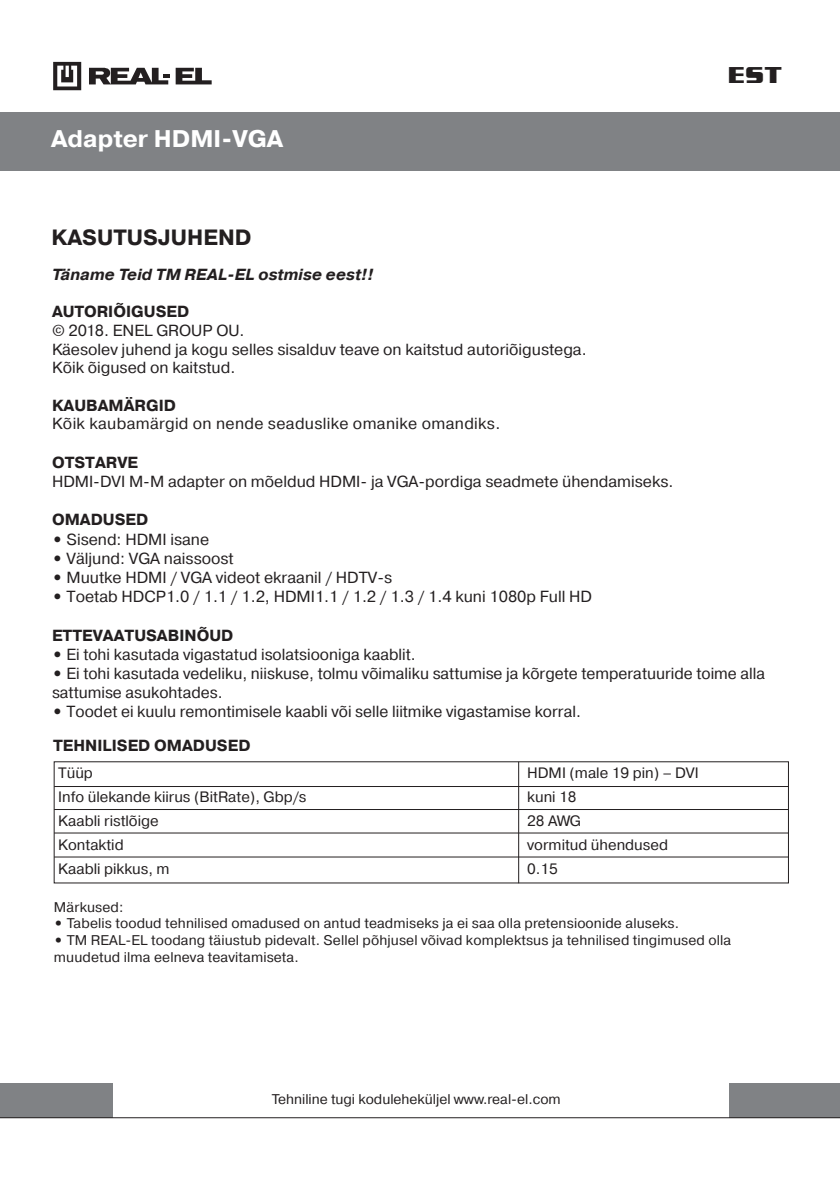
<style>
.page{position:relative;width:840px;height:1190px;background:#fff}
.page>*{position:absolute;margin:0;border:0;box-sizing:border-box;transform-origin:0 0}
.t1{font:700 24px "Pragmatica";color:#fff}
.t2{font:700 22.8px "Enter Sansman";color:#231f20;scale:1.19 1}
.t3{font:700 22px "Pragmatica";color:#231f20}
.t4{font:16px/18.8px "Pragmatica";color:#231f20}
.t5{font:700 16px "Pragmatica";color:#231f20}
.t6{font:16px "Pragmatica";letter-spacing:.02em;color:#231f20}
.t7{font:italic 700 16px "Pragmatica";letter-spacing:.005em;color:#231f20}
.t8{font:15px/24px "Pragmatica";color:#231f20}
.t9{font:14px/16.8px "Pragmatica";letter-spacing:.01em;color:#231f20}
.s1{font-weight:700}
</style>
<div class="page">
<svg style="left:176px;top:68px;width:36px;height:16px"></svg>
<svg style="left:89px;top:67px;width:81px;height:17px"></svg>
<svg style="left:53px;top:62px;width:28px;height:28px"></svg>
<div style="left:730px;top:1084px;width:110px;height:34px;background:#808285"></div>
<div style="left:0;top:1084px;width:113px;height:34px;background:#808285"></div>
<div style="left:0;top:112px;width:840px;height:59px;background:#808285"></div>
<hr style="left:0;top:1117px;width:840px;height:1px;background:#231f20">
<hr style="left:518px;top:762px;width:1px;height:121px;background:#231f20">
<hr style="left:54px;top:833px;width:735px;height:1px;background:#231f20">
<hr style="left:54px;top:857px;width:735px;height:1px;background:#231f20">
<hr style="left:54px;top:786px;width:735px;height:1px;background:#231f20">
<hr style="left:54px;top:809px;width:735px;height:1px;background:#231f20">
<h1 class="t1" style="left:51px;top:124px;width:234px">Adapter HDMI-VGA</h1>
<h2 class="t2" style="left:728px;top:62px;width:47px">EST</h2>
<h3 class="t3" style="left:51px;top:223px;width:202px">KASUTUSJUHEND</h3>
<p class="t7" style="left:52px;top:264px;width:323px">Täname Teid TM REAL-EL ostmise eest!!</p>
<p class="t5" style="left:52px;top:301px;width:139px">AUTORIÕIGUSED</p>
<p class="t4" style="left:52px;top:321px;width:536px">© 2018. ENEL GROUP OU.<br>Käesolev juhend ja kogu selles sisalduv teave on kaitstud autoriõigustega.<br>Kõik õigused on kaitstud.</p>
<p class="t5" style="left:52px;top:395px;width:126px">KAUBAMÄRGID</p>
<p class="t6" style="left:52px;top:414px;width:450px">Kõik kaubamärgid on nende seaduslike omanike omandiks.</p>
<p class="t5" style="left:52px;top:452px;width:88px">OTSTARVE</p>
<p class="t4" style="left:52px;top:473px;width:623px">HDMI-DVI M-M adapter on mõeldud HDMI- ja VGA-pordiga seadmete ühendamiseks.</p>
<p class="t5" style="left:52px;top:510px;width:98px">OMADUSED</p>
<p class="t4" style="left:52px;top:530px;width:159px"><span class="s1">•</span> Sisend: HDMI isane</p>
<p class="t4" style="left:52px;top:549px;width:183px"><span class="s1">•</span> Väljund: VGA naissoost</p>
<p class="t4" style="left:52px;top:569px;width:342px"><span class="s1">•</span> Muutke HDMI / VGA videot ekraanil / HDTV-s</p>
<p class="t4" style="left:52px;top:588px;width:542px"><span class="s1">•</span> Toetab HDCP1.0 / 1.1 / 1.2, HDMI1.1 / 1.2 / 1.3 / 1.4 kuni 1080p Full HD</p>
<p class="t5" style="left:52px;top:625px;width:183px">ETTEVAATUSABINÕUD</p>
<p class="t4" style="left:52px;top:645px;width:365px"><span class="s1">•</span> Ei tohi kasutada vigastatud isolatsiooniga kaablit.</p>
<p class="t4" style="left:52px;top:664px;width:715px"><span class="s1">•</span> Ei tohi kasutada vedeliku, niiskuse, tolmu võimaliku sattumise ja kõrgete temperatuuride toime alla sattumise asukohtades.</p>
<p class="t4" style="left:52px;top:703px;width:530px"><span class="s1">•</span> Toodet ei kuulu remontimisele kaabli või selle liitmike vigastamise korral.</p>
<p class="t5" style="left:53px;top:735px;width:199px">TEHNILISED OMADUSED</p>
<p class="t8" style="left:58px;top:761px;width:250px">Tüüp<br>Info ülekande kiirus (BitRate), Gbp/s<br>Kaabli ristlõige<br>Kontaktid<br>Kaabli pikkus, m</p>
<p class="t8" style="left:527px;top:761px;width:173px">HDMI (male 19 pin) – DVI kuni 18<br>28 AWG<br>vormitud ühendused<br>0.15</p>
<p class="t9" style="left:54px;top:899px;width:71px">Märkused:</p>
<p class="t9" style="left:54px;top:916px;width:627px"><span class="s1">•</span> Tabelis toodud tehnilised omadused on antud teadmiseks ja ei saa olla pretensioonide aluseks.</p>
<p class="t9" style="left:54px;top:932px;width:679px"><span class="s1">•</span> ТМ REAL-EL toodang täiustub pidevalt. Sellel põhjusel võivad komplektsus ja tehnilised tingimused olla muudetud ilma eelneva teavitamiseta.</p>
<p class="t9" style="left:272px;top:1091px;width:291px">Tehniline tugi koduleheküljel www.real-el.com</p>
</div>
